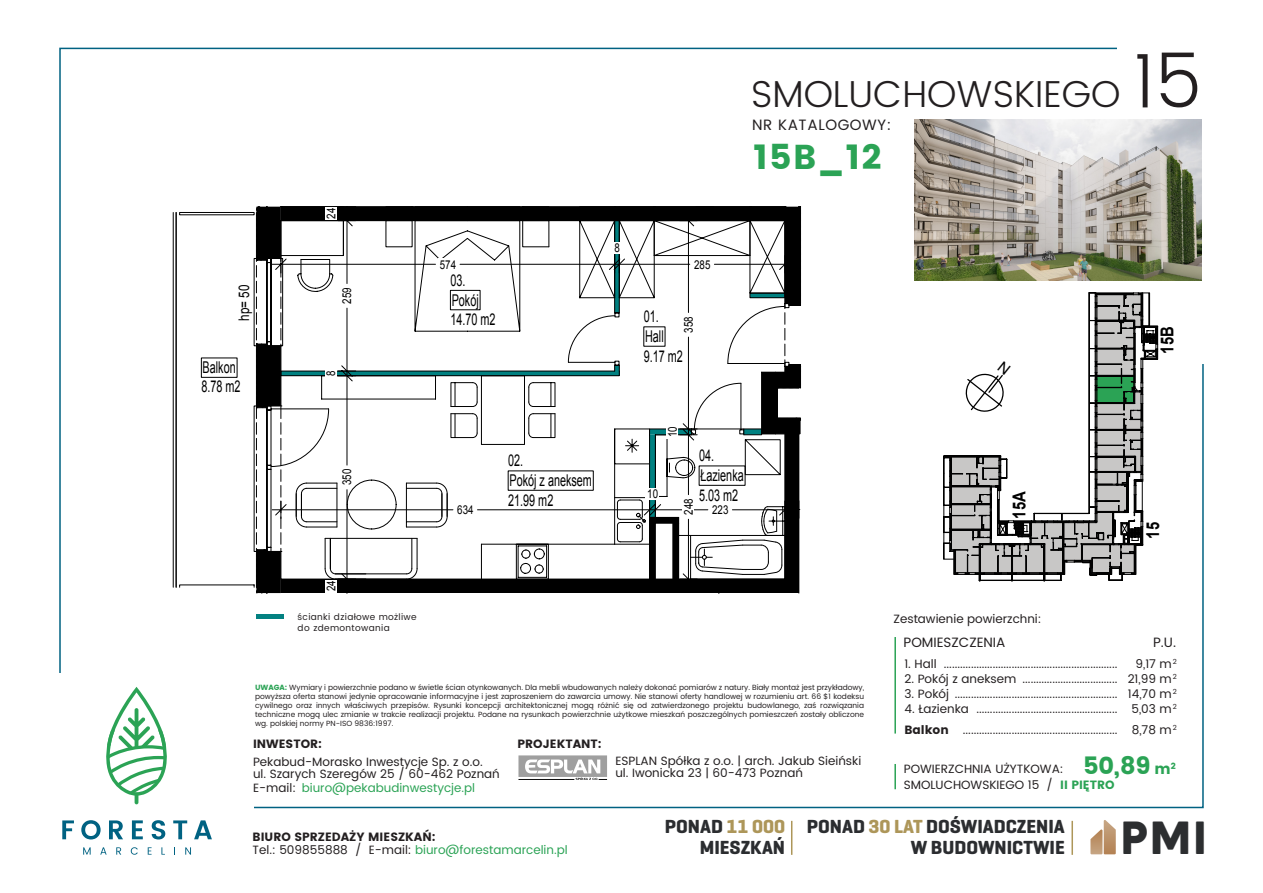
<style>
.page{position:relative;width:1263px;height:893px;background:#fff}
.page>*{position:absolute;margin:0;border:0;box-sizing:border-box;transform-origin:0 0}
.t1{font:800 46.2px "Crossten";color:#2c2e30}
.t2{font:300 37.5px "Poppins";color:#231f20}
.t3{font:700 34.5px "Poppins";color:#2ba355}
.t4{font:700 19.35px/21px "Geogrotesque";color:#2b2d30;text-align:right}
.t5{font:700 17.85px "Arial";color:#010101;scale:.83 1}
.t6{font:16.2px/19.8px "Arial";color:#000;scale:.67 1}
.t7{font:15px "Poppins";letter-spacing:.04em;color:#231f20}
.t8{font:14.7px "Arial";color:#000;scale:.8 1}
.t9{font:13.5px "Poppins";color:#231f20}
.t10{font:12.15px "Arial";color:#000;scale:.8 1}
.t11{font:12px/15px "Poppins";color:#231f20}
.t12{font:12px/13.5px "Poppins";color:#2ba355}
.t13{font:700 12px "Poppins";color:#231f20}
.t14{font:9px/10.5px "Poppins";letter-spacing:.04em;color:#231f20}
.t15{font:7.5px/9px "Poppins";color:#231f20;text-align:justify}
.s1{font-size:75px}
.s2{font-weight:700;color:#2ba355}
.s3{color:#231f20}
.s4{font-weight:700}
.s5{font-weight:700;font-size:24px;color:#2ba355}
.s6{font-weight:700;font-size:15px;color:#2ba355}
.s7{font-weight:700;color:#231f20}
.s8{color:#ad9659}
</style>
<div class="page">
<svg style="left:62px;top:820px;width:12px;height:19px"></svg>
<svg style="left:81px;top:820px;width:20px;height:19px"></svg>
<svg style="left:109px;top:820px;width:14px;height:19px"></svg>
<svg style="left:132px;top:820px;width:11px;height:19px"></svg>
<svg style="left:152px;top:820px;width:13px;height:19px"></svg>
<svg style="left:173px;top:820px;width:14px;height:19px"></svg>
<svg style="left:194px;top:820px;width:18px;height:19px"></svg>
<svg style="left:83px;top:847px;width:8px;height:8px"></svg>
<svg style="left:100px;top:847px;width:7px;height:8px"></svg>
<svg style="left:116px;top:847px;width:5px;height:8px"></svg>
<svg style="left:131px;top:847px;width:7px;height:8px"></svg>
<svg style="left:148px;top:847px;width:4px;height:8px"></svg>
<svg style="left:161px;top:847px;width:4px;height:8px"></svg>
<svg style="left:185px;top:847px;width:6px;height:8px"></svg>
<svg style="left:106px;top:687px;width:61px;height:117px"></svg>
<hr style="left:791px;top:821px;width:1px;height:34px;background:#ad9659">
<hr style="left:1071px;top:821px;width:2px;height:34px;background:#ad9659">
<svg style="left:1090px;top:820px;width:26px;height:34px"></svg>
<hr style="left:894px;top:764px;width:2px;height:25px;background:#2ba355">
<hr style="left:894px;top:637px;width:2px;height:97px;background:#2ba355">
<svg style="left:173px;top:212px;width:81px;height:376px"></svg>
<hr style="left:176px;top:212px;width:1px;height:375px;background:#000">
<div style="left:201px;top:358px;width:36px;height:20px;border:1px solid #000"></div>
<svg style="left:254px;top:206px;width:547px;height:388px"></svg>
<hr style="left:688px;top:519px;width:1px;height:60px;background:#000">
<hr style="left:688px;top:337px;width:1px;height:158px;background:#000">
<hr style="left:688px;top:221px;width:1px;height:91px;background:#000">
<div style="left:699px;top:466px;width:46px;height:20px;border:1px solid #000"></div>
<div style="left:508px;top:470px;width:86px;height:21px;border:1px solid #000"></div>
<div style="left:450px;top:290px;width:30px;height:20px;border:1px solid #000"></div>
<img style="left:915px;top:120px;width:286px;height:161px">
<svg style="left:518px;top:755px;width:89px;height:25px"></svg>
<div style="left:257px;top:614px;width:27px;height:5px;background:#038181"></div>
<svg style="left:943px;top:292px;width:215px;height:289px"></svg>
<h2 class="t2" style="left:751px;top:67px;width:453px">SMOLUCHOWSKIEGO <span class="s1">15</span></h2>
<h3 class="t8" style="left:234px;top:321px;width:47px;rotate:-90deg">hp= 50</h3>
<h3 class="t6" style="left:203px;top:358px;width:51px">Balkon</h3>
<h3 class="t6" style="left:201px;top:376px;width:60px">8.78 m2</h3>
<h3 class="t10" style="left:323px;top:219px;width:15px;rotate:-90deg">24</h3>
<h3 class="t10" style="left:339px;top:304px;width:22px;rotate:-90deg">259</h3>
<h3 class="t10" style="left:323px;top:376px;width:8px;rotate:-90deg">8</h3>
<h3 class="t10" style="left:339px;top:485px;width:22px;rotate:-90deg">350</h3>
<h3 class="t7" style="left:752px;top:114px;width:141px">NR KATALOGOWY:</h3>
<h3 class="t3" style="left:753px;top:137px;width:130px">15B_12</h3>
<h3 class="t10" style="left:440px;top:256px;width:22px">574</h3>
<h3 class="t6" style="left:450px;top:270px;width:69px">03.<br>Pokój<br>14.70 m2</h3>
<h3 class="t10" style="left:614px;top:240px;width:8px">8</h3>
<h3 class="t10" style="left:694px;top:256px;width:22px">285</h3>
<h3 class="t6" style="left:644px;top:307px;width:60px">01.<br>Hall<br>9.17 m2</h3>
<h3 class="t10" style="left:680px;top:333px;width:22px;rotate:-90deg">358</h3>
<h3 class="t10" style="left:457px;top:502px;width:22px">634</h3>
<h3 class="t6" style="left:508px;top:451px;width:127px">02.<br>Pokój z aneksem<br>21.99 m2</h3>
<h3 class="t10" style="left:647px;top:486px;width:15px">10</h3>
<h3 class="t10" style="left:664px;top:437px;width:15px;rotate:-90deg">10</h3>
<h3 class="t6" style="left:699px;top:446px;width:68px">04.<br>Łazienka<br>5.03 m2</h3>
<h3 class="t10" style="left:680px;top:515px;width:22px;rotate:-90deg">248</h3>
<h3 class="t10" style="left:712px;top:502px;width:22px">223</h3>
<h3 class="t5" style="left:1007px;top:519px;width:34px;rotate:-90deg">15A</h3>
<h3 class="t10" style="left:323px;top:591px;width:15px;rotate:-90deg">24</h3>
<p class="t14" style="left:298px;top:612px;width:121px">ścianki działowe możliwe do zdemontowania</p>
<h3 class="t11" style="left:893px;top:611px;width:149px">Zestawienie powierzchni:</h3>
<h3 class="t5" style="left:1155px;top:354px;width:34px;rotate:-90deg">15B</h3>
<h3 class="t5" style="left:1141px;top:538px;width:21px;rotate:-90deg">15</h3>
<h3 class="t10" style="left:834px;top:693px;width:15px;rotate:-90deg">10</h3>
<p class="t15" style="left:255px;top:683px;width:610px"><span class="s2">UWAGA:</span> Wymiary i powierzchnie podano w świetle ścian otynkowanych. Dla mebli wbudowanych należy dokonać pomiarów z natury. Biały montaż jest przykładowy, powyższa oferta stanowi jedynie opracowanie informacyjne i jest zaproszeniem do zawarcia umowy. Nie stanowi oferty handlowej w rozumieniu art. 66 $1 kodeksu cywilnego oraz innych właściwych przepisów. Rysunki koncepcji architektonicznej mogą różnić się od zatwierdzonego projektu budowlanego, zaś rozwiązania techniczne mogą ulec zmianie w trakcie realizacji projektu. Podane na rysunkach powierzchnie użytkowe mieszkań poszczególnych pomieszczeń zostały obliczone wg. polskiej normy PN-ISO 9836:1997.</p>
<h3 class="t13" style="left:253px;top:737px;width:70px">INWESTOR:</h3>
<h3 class="t11" style="left:253px;top:757px;width:248px;line-height:12px">Pekabud-Morasko Inwestycje Sp. z o.o.<br>ul. Szarych Szeregów 25 / 60-462 Poznań</h3>
<h3 class="t13" style="left:518px;top:737px;width:86px">PROJEKTANT:</h3>
<h3 class="t11" style="left:615px;top:755px;width:247px;line-height:12px">ESPLAN Spółka z o.o. | arch. Jakub Sieiński ul. Iwonicka 23 | 60-473 Poznań</h3>
<h3 class="t12" style="left:253px;top:782px;width:223px"><span class="s3">E-mail:</span> biuro@pekabudinwestycje.pl</h3>
<h3 class="t9" style="left:904px;top:632px;width:103px">POMIESZCZENIA</h3>
<h3 class="t11" style="left:904px;top:656px;width:214px">1. Hall ................................................................</h3>
<h3 class="t11" style="left:955px;top:686px;width:164px;text-align:right">............................................................ ....................................................</h3>
<h3 class="t11" style="left:904px;top:671px;width:113px">2. Pokój z aneksem</h3>
<h3 class="t11" style="left:904px;top:686px;width:46px">3. Pokój</h3>
<h3 class="t11" style="left:904px;top:701px;width:66px">4. Łazienka</h3>
<h3 class="t11" style="left:1022px;top:671px;width:96px">...................................</h3>
<h3 class="t9" style="left:1153px;top:632px;width:24px">P.U.</h3>
<h3 class="t11" style="left:1128px;top:671px;width:51px">21,99 m<sup>2</sup></h3>
<h3 class="t11" style="left:1135px;top:656px;width:43px">9,17 m<sup>2</sup></h3>
<h3 class="t11" style="left:1128px;top:686px;width:50px">14,70 m<sup>2<br></sup>5,03 m<sup>2</sup></h3>
<h3 class="t11" style="left:904px;top:722px;width:274px"><span class="s4">Balkon</span> ......................................................... 8,78 m<sup>2</sup></h3>
<h3 class="t11" style="left:904px;top:762px;width:274px;line-height:15.9px">POWIERZCHNIA UŻYTKOWA: <span class="s5">50,89</span> <span class="s6">m</span><sup>2<br></sup>SMOLUCHOWSKIEGO 15 / <span class="s2">II PIĘTRO</span></h3>
<h3 class="t12" style="left:253px;top:830px;width:316px"><span class="s7">BIURO SPRZEDAŻY MIESZKAŃ:<br></span><span class="s3">Tel.: 509855888 / E-mail:</span> biuro@forestamarcelin.pl</h3>
<h3 class="t10" style="left:339px;top:852px;width:22px;rotate:-90deg">348</h3>
<h3 class="t4" style="left:665px;top:816px;width:122px">PONAD <span class="s8">11 000<br></span>MIESZKAŃ</h3>
<h3 class="t4" style="left:807px;top:816px;width:259px">PONAD <span class="s8">30 LAT</span> DOŚWIADCZENIA<br>W BUDOWNICTWIE</h3>
<h1 class="t1" style="left:1121px;top:808px;width:87px">PMI</h1>
</div>
